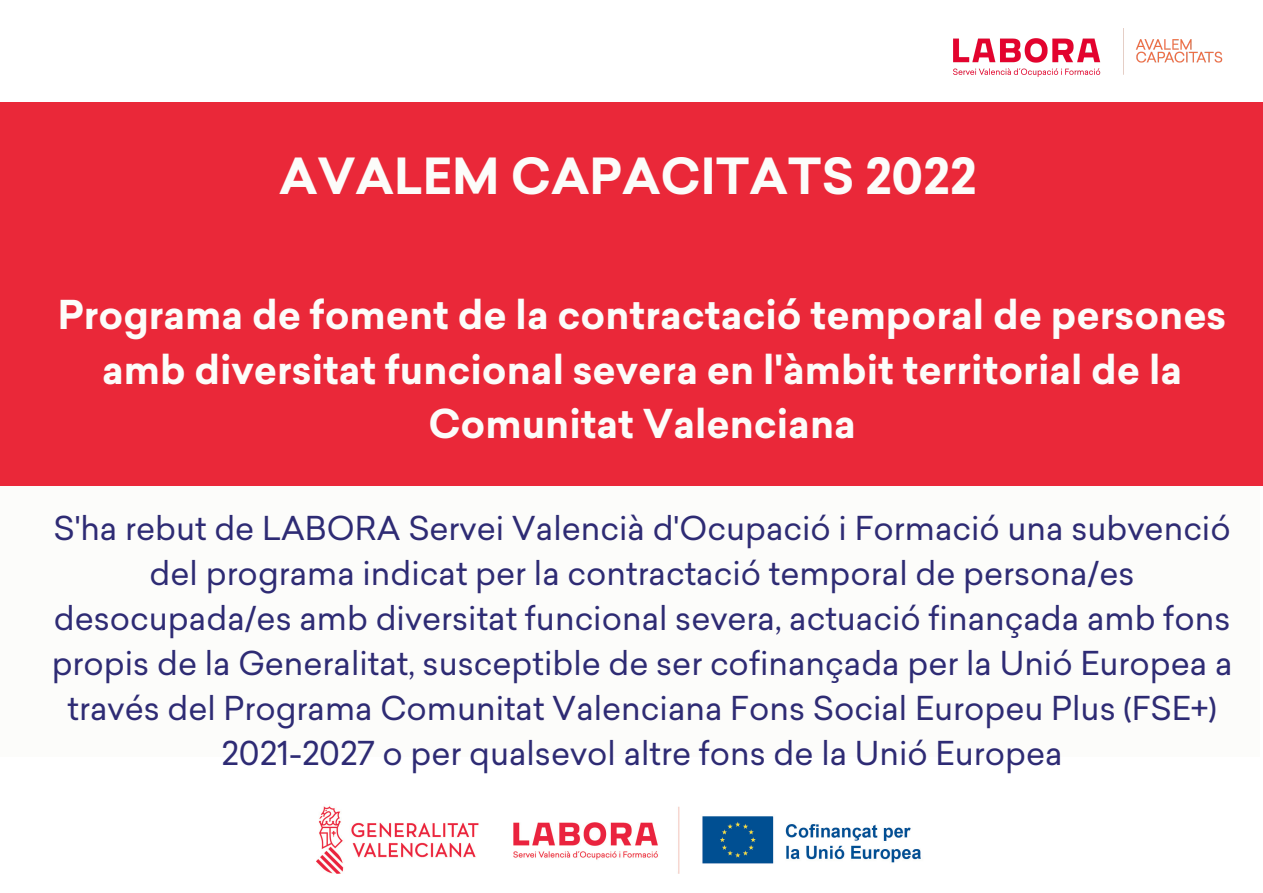
<style>
.page{position:relative;width:1263px;height:893px;background:#fff}
.page>*{position:absolute;margin:0;border:0;box-sizing:border-box;transform-origin:0 0}
.t1{font:700 48.75px "Sailec";color:#fcfcfa}
.t2{font:700 39px/54.6px "Sailec";color:#fcfcfa;text-align:center}
.t3{font:32.25px/45px "Sailec";color:#2e2b74;text-align:center}
</style>
<div class="page">
<div style="left:0;top:227px;width:1260px;height:530px;background:#fcfcfa"></div>
<div style="left:0;top:102px;width:1263px;height:384px;background:#ea2839"></div>
<img style="left:317px;top:806px;width:604px;height:68px">
<img style="left:953px;top:29px;width:269px;height:48px">
<p class="t1" style="left:279px;top:148px;width:699px">AVALEM CAPACITATS 2022</p>
<p class="t2" style="left:58px;top:288px;width:1170px">Programa de foment de la contractació temporal de persones amb diversitat funcional severa en l'àmbit territorial de la<br>Comunitat Valenciana</p>
<p class="t3" style="left:52px;top:506px;width:1182px">S'ha rebut de LABORA Servei Valencià d'Ocupació i Formació una subvenció del programa indicat per la contractació temporal de persona/es desocupada/es amb diversitat funcional severa, actuació finançada amb fons propis de la Generalitat, susceptible de ser cofinançada per la Unió Europea a través del Programa Comunitat Valenciana Fons Social Europeu Plus (FSE+)<br>2021-2027 o per qualsevol altre fons de la Unió Europea</p>
</div>
